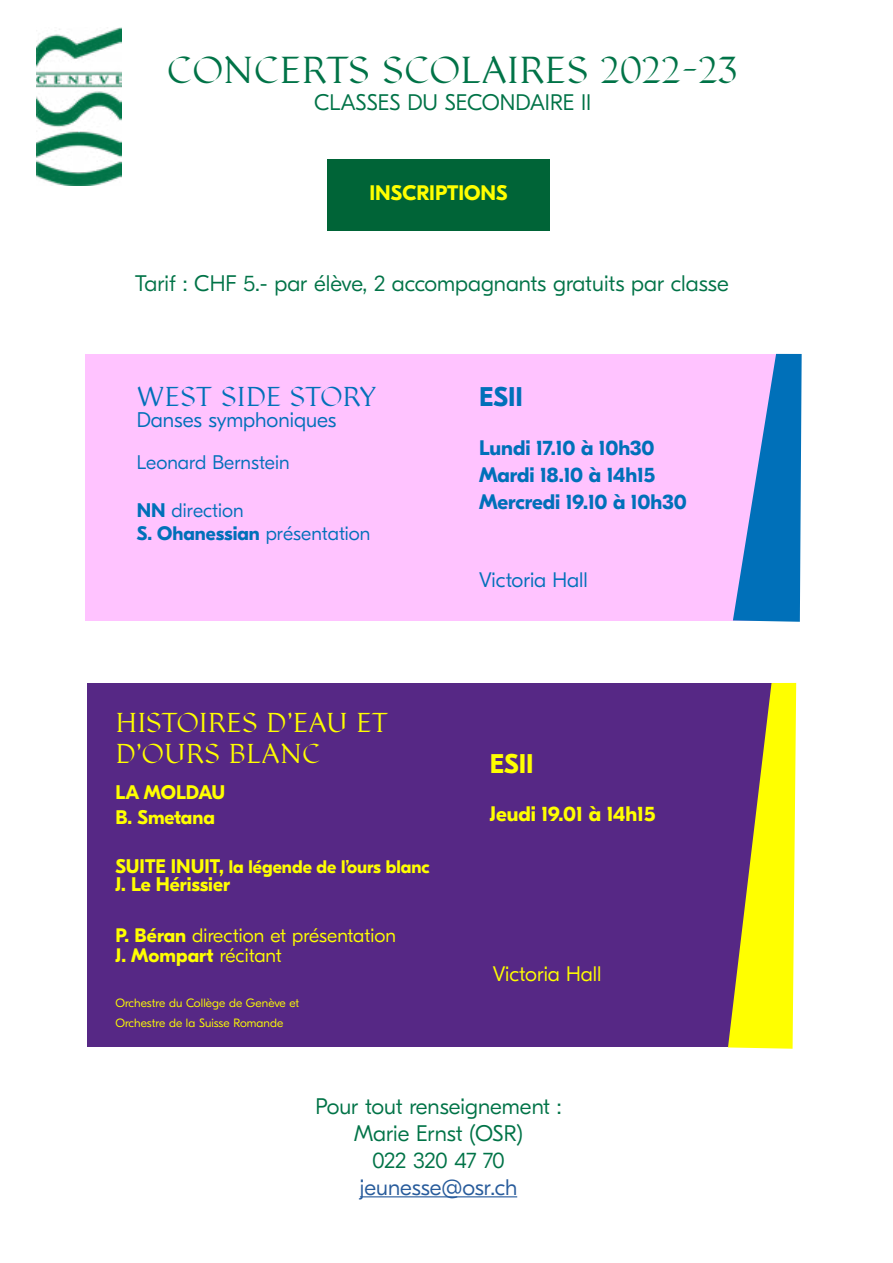
<style>
.page{position:relative;width:893px;height:1263px;background:#fff}
.page>*{position:absolute;margin:0;border:0;box-sizing:border-box;transform-origin:0 0}
.t1{font:37.5px "Displace Serif";letter-spacing:-.015em;color:#007347}
.t2{font:27.3px/30.8px "Displace Serif";letter-spacing:-.01em;color:#ff0}
.t3{font:27.3px "Displace Serif";letter-spacing:-.015em;color:#0070b9}
.t4{font:700 27px "GT Eesti Pro Display";color:#0070b9}
.t5{font:700 27px "GT Eesti Pro Display";color:#ff0}
.t6{font:300 22.5px/27px "GT Eesti Pro Display";color:#007347;text-align:center}
.t7{font:300 22.5px "GT Eesti Pro Display";color:#275b9b}
.t8{font:300 21.15px "GT Eesti Pro Display";color:#0070b9}
.t9{font:700 21px/27px "GT Eesti Pro Display";color:#0070b9}
.t10{font:700 21px "GT Eesti Pro Display";color:#ff0}
.t11{font:300 21px "GT Eesti Pro Display";color:#0070b9}
.t12{font:300 21px "GT Eesti Pro Display";color:#ff0}
.t13{font:700 19.65px/24.8px "GT Eesti Pro Display";color:#ff0}
.t14{font:300 19.65px "GT Eesti Pro Display";color:#0070b9}
.t15{font:300 19.5px/19.5px "GT Eesti Pro Display";letter-spacing:.005em;color:#ff0}
.t16{font:700 19.5px "GT Eesti Pro Display";color:#0070b9}
.t17{font:700 18.15px "GT Eesti Pro Display";color:#ff0}
.t18{font:300 12px/19.5px "GT Eesti Pro Display";letter-spacing:.005em;color:#ff0}
.s1{font-weight:700}
.s2{font-weight:300}
.s3{font-size:19.65px}
.s4{font-size:18px;color:#562885}
</style>
<div class="page">
<div style="left:85px;top:355px;width:711px;height:266px;background:#ffc3ff"></div>
<svg style="left:733px;top:354px;width:69px;height:268px"></svg>
<div style="left:87px;top:683px;width:705px;height:363px;background:#562885"></div>
<svg style="left:728px;top:683px;width:68px;height:366px"></svg>
<hr style="left:360px;top:1196px;width:157px;height:1px;background:#275b9b">
<div style="left:327px;top:159px;width:223px;height:71px;background:#006437"></div>
<img style="left:36px;top:27px;width:85px;height:158px">
<h1 class="t1" style="left:167px;top:47px;width:573px">CONCERTS SCOLAIRES 2022-23</h1>
<p class="t6" style="left:314px;top:89px;width:279px">CLASSES DU SECONDAIRE II</p>
<p class="t10" style="left:369px;top:181px;width:140px">INSCRIPTIONS</p>
<p class="t6" style="left:135px;top:270px;width:595px">Tarif : CHF 5.- par élève, 2 accompagnants gratuits par classe</p>
<p class="t3" style="left:137px;top:380px;width:241px">WEST SIDE STORY</p>
<p class="t8" style="left:137px;top:409px;width:201px">Danses symphoniques</p>
<p class="t14" style="left:137px;top:451px;width:154px">Leonard Bernstein</p>
<p class="t14" style="left:137px;top:499px;width:108px"><span class="s1">NN</span> direction</p>
<p class="t16" style="left:137px;top:523px;width:235px">S. Ohanessian <span class="s2">présentation</span></p>
<p class="t4" style="left:479px;top:382px;width:45px">ESII</p>
<p class="t9" style="left:479px;top:434px;width:209px">Lundi 17.10 à 10h30<br>Mardi 18.10 à 14h15<br>Mercredi 19.10 à 10h30</p>
<p class="t11" style="left:479px;top:569px;width:110px">Victoria Hall</p>
<p class="t2" style="left:115px;top:707px;width:275px">HISTOIRES D’EAU ET<br>D’OURS BLANC</p>
<p class="t13" style="left:115px;top:780px;width:111px">LA MOLDAU<br>B. Smetana</p>
<p class="t17" style="left:115px;top:857px;width:316px"><span class="s3">SUITE INUIT,</span> la légende de l’ours blanc</p>
<p class="t13" style="left:115px;top:872px;width:116px">J. Le Hérissier</p>
<p class="t15" style="left:115px;top:926px;width:282px"><span class="s1">P. Béran</span> direction et présentation<br><span class="s1">J. Mompart</span> récitant</p>
<p class="t18" style="left:115px;top:994px;width:185px">Orchestre du Collège de Genève et<br>Orchestre de la Suisse Romande</p>
<p class="t5" style="left:490px;top:748px;width:45px">ESII</p>
<p class="t10" style="left:490px;top:802px;width:210px">Jeudi 19.01 à 14h15<span class="s4">0h30</span></p>
<p class="t12" style="left:493px;top:962px;width:110px">Victoria Hall</p>
<p class="t6" style="left:316px;top:1093px;width:248px">Pour tout renseignement :<br>Marie Ernst (OSR)<br>022 320 47 70</p>
<p class="t7" style="left:360px;top:1174px;width:159px">jeunesse@osr.ch</p>
</div>
